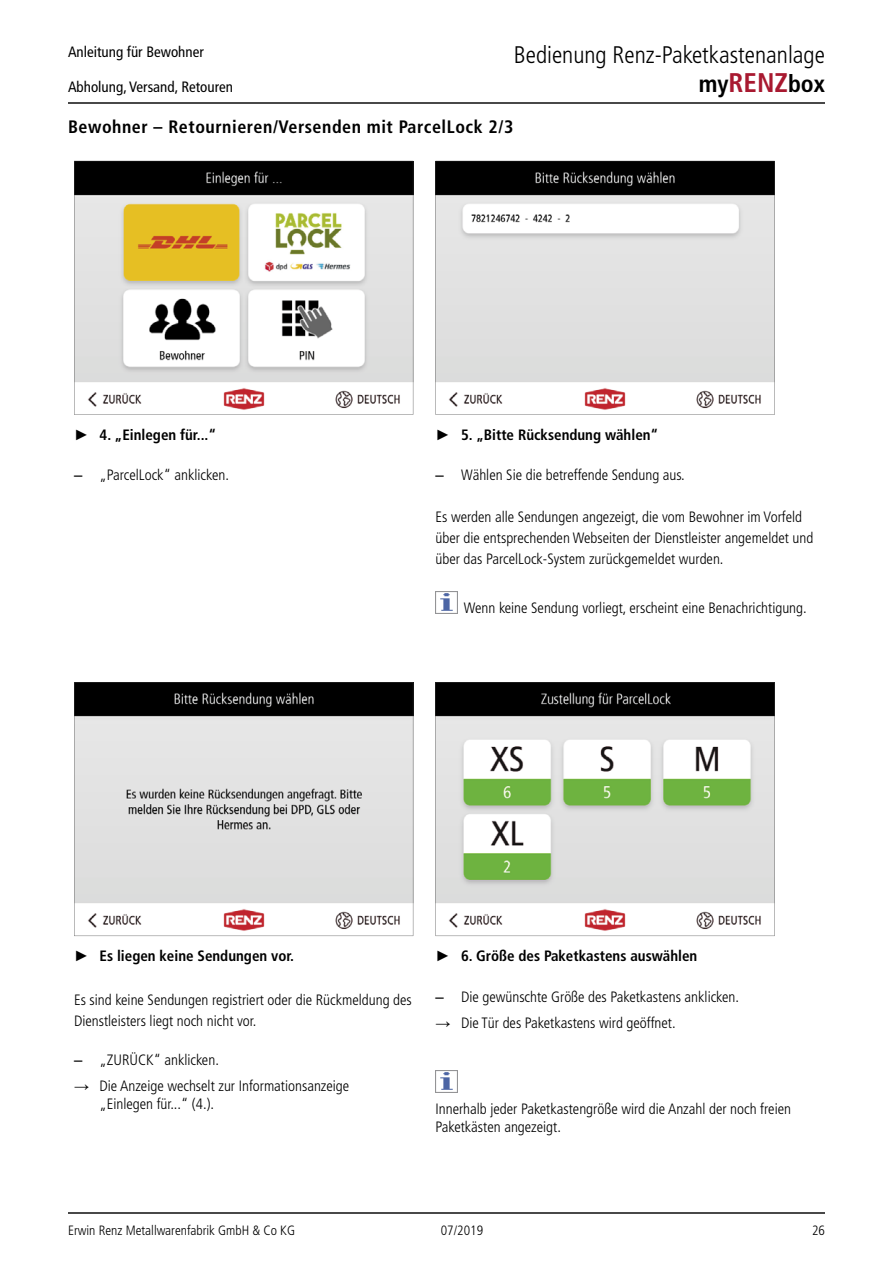
<style>
.page{position:relative;width:893px;height:1263px;background:#fff}
.page>*{position:absolute;margin:0;border:0;box-sizing:border-box;transform-origin:0 0}
.t1{font:300 condensed 24px/28.8px "Frutiger LT";color:#000;text-align:right}
.t2{font:700 condensed 18px "Frutiger LT";letter-spacing:.03em;color:#000}
.t3{font:300 condensed 15px/21px "Frutiger LT";color:#000}
.t4{font:700 condensed 15px "Frutiger LT";color:#000}
.t5{font:condensed 15px "Frutiger LT";color:#000}
.t6{font:300 condensed 13.5px "Frutiger LT";color:#000}
.s1{font-weight:700}
.s2{font-weight:700;font-size:27px;color:#a81930}
.s3{font-family:"Arial";font-weight:400;font-stretch:normal}
</style>
<div class="page">
<hr style="left:68px;top:102px;width:757px;height:1px;background:#484848">
<hr style="left:68px;top:1212px;width:757px;height:1px;background:#484848">
<svg style="left:74px;top:161px;width:339px;height:254px"></svg>
<svg style="left:435px;top:161px;width:340px;height:254px;fill:#e1e1e1"></svg>
<img style="left:435px;top:591px;width:22px;height:22px">
<svg style="left:74px;top:682px;width:339px;height:254px;background:#c2c1c1"></svg>
<svg style="left:435px;top:682px;width:340px;height:254px"></svg>
<img style="left:435px;top:1070px;width:22px;height:22px">
<p class="t5" style="left:68px;top:43px;width:137px">Anleitung für Bewohner</p>
<p class="t5" style="left:68px;top:78px;width:166px">Abholung, Versand, Retouren</p>
<h1 class="t1" style="left:514px;top:41px;width:313px">Bedienung Renz-Paketkastenanlage <span class="s1">my</span><span class="s2">RENZ</span><span class="s1">box</span></h1>
<p class="t2" style="left:68px;top:116px;width:447px">Bewohner – Retournieren/Versenden mit ParcelLock 2/3</p>
<p class="t4" style="left:74px;top:426px;width:144px"><span class="s3">►</span> 4. „Einlegen für...“</p>
<p class="t3" style="left:74px;top:465px;width:156px"><span class="s3">–</span> „ParcelLock“ anklicken.</p>
<p class="t4" style="left:435px;top:426px;width:224px"><span class="s3">►</span> 5. „Bitte Rücksendung wählen“</p>
<p class="t3" style="left:435px;top:465px;width:251px"><span class="s3">–</span> Wählen Sie die betreffende Sendung aus.</p>
<p class="t3" style="left:435px;top:507px;width:379px">Es werden alle Sendungen angezeigt, die vom Bewohner im Vorfeld über die entsprechenden Webseiten der Dienstleister angemeldet und über das ParcelLock-System zurückgemeldet wurden.</p>
<p class="t3" style="left:464px;top:598px;width:345px">Wenn keine Sendung vorliegt, erscheint eine Benachrichtigung.</p>
<p class="t4" style="left:74px;top:947px;width:222px"><span class="s3">►</span> Es liegen keine Sendungen vor.</p>
<p class="t3" style="left:74px;top:989px;width:339px">Es sind keine Sendungen registriert oder die Rückmeldung des<br>Dienstleisters liegt noch nicht vor.</p>
<p class="t3" style="left:74px;top:1049px;width:146px"><span class="s3">–</span> „ZURÜCK“ anklicken.</p>
<p class="t3" style="left:100px;top:1077px;width:251px;line-height:18px;text-indent:-26px"><span class="s3">→</span> Die Anzeige wechselt zur Informationsanzeige „Einlegen für...“ (4.).</p>
<p class="t4" style="left:435px;top:947px;width:263px"><span class="s3">►</span> 6. Größe des Paketkastens auswählen</p>
<p class="t3" style="left:435px;top:986px;width:305px"><span class="s3">–</span> Die gewünschte Größe des Paketkastens anklicken.</p>
<p class="t3" style="left:435px;top:1012px;width:242px"><span class="s3">→</span> Die Tür des Paketkastens wird geöffnet.</p>
<p class="t3" style="left:435px;top:1100px;width:357px;line-height:18px">Innerhalb jeder Paketkastengröße wird die Anzahl der noch freien<br>Paketkästen angezeigt.</p>
<p class="t6" style="left:68px;top:1222px;width:228px">Erwin Renz Metallwarenfabrik GmbH &amp; Co KG</p>
<p class="t6" style="left:441px;top:1222px;width:44px">07/2019</p>
<p class="t6" style="left:812px;top:1222px;width:14px">26</p>
</div>
